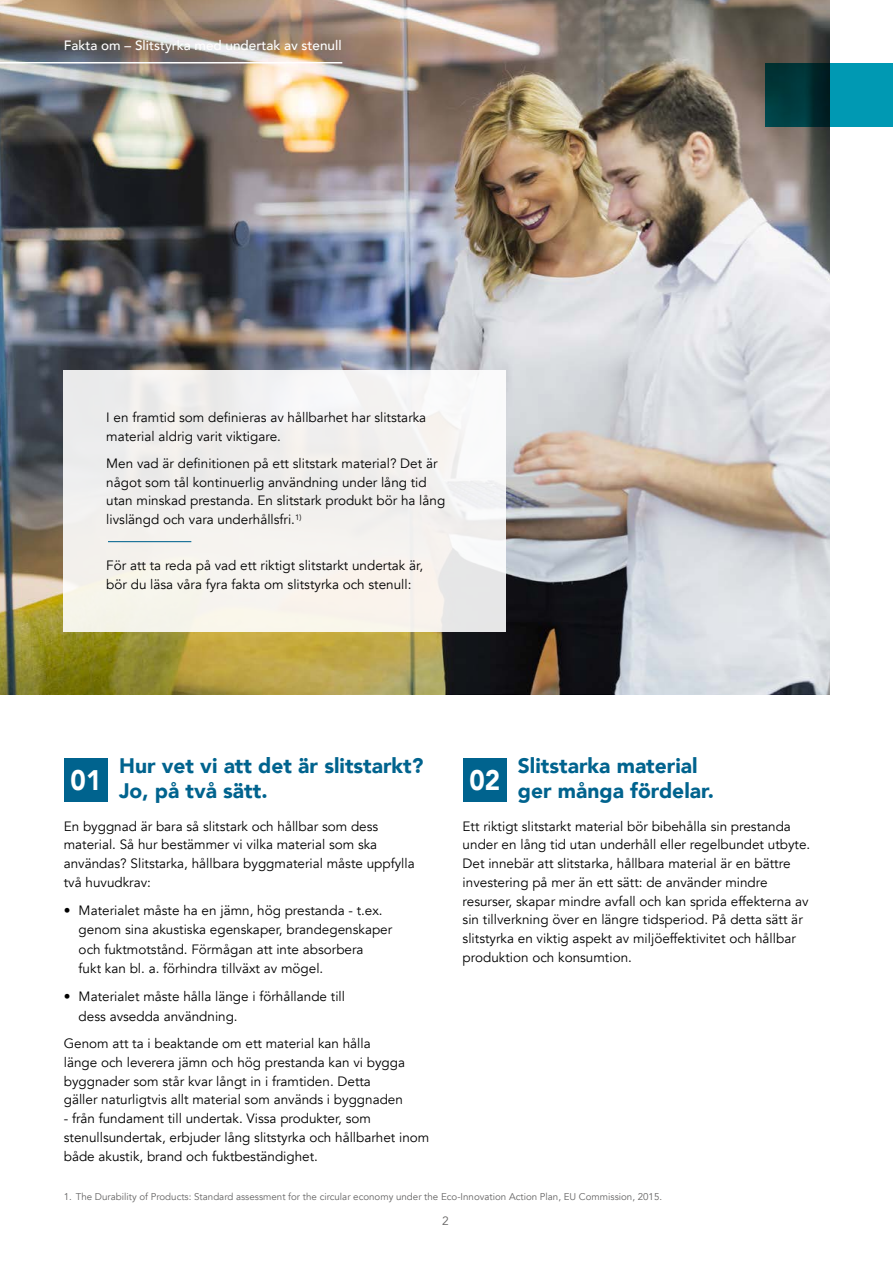
<style>
.page{position:relative;width:893px;height:1263px;background:#fff}
.page>*{position:absolute;margin:0;border:0;box-sizing:border-box;transform-origin:0 0}
.t1{font:900 28.2px "Avenir";color:#fff;scale:.92 1}
.t2{font:900 21px/25.2px "Avenir";color:#00638e}
.t3{font:13.5px/18.8px "Avenir";color:#000}
.t4{font:500 13.5px "Avenir";color:#fff}
.t5{font:12px "Avenir";color:#646363}
.t6{font:9.75px "Avenir";color:#646363}
</style>
<div class="page">
<img style="left:0;top:0;width:829px;height:695px">
<svg style="left:765px;top:63px;width:128px;height:63px;background:#006372"></svg>
<div style="left:64px;top:370px;width:442px;height:261px;background:linear-gradient(to bottom,#f0f0f2,#f5f2eb)"></div>
<hr style="left:108px;top:541px;width:83px;height:1px;background:#00638e">
<hr style="left:0;top:62px;width:342px;height:2px;background:#fff">
<div style="left:64px;top:758px;width:44px;height:44px;background:#00638e"></div>
<div style="left:463px;top:758px;width:44px;height:44px;background:#00638e"></div>
<p class="t4" style="left:64px;top:34px;width:279px">Fakta om – Slitstyrka med undertak av stenull</p>
<p class="t3" style="left:106px;top:408px;width:321px">I en framtid som definieras av hållbarhet har slitstarka material aldrig varit viktigare.</p>
<p class="t3" style="left:106px;top:454px;width:340px">Men vad är definitionen på ett slitstark material? Det är något som tål kontinuerlig användning under lång tid utan minskad prestanda. En slitstark produkt bör ha lång livslängd och vara underhållsfri.<sup>1)</sup></p>
<p class="t3" style="left:106px;top:556px;width:318px">För att ta reda på vad ett riktigt slitstarkt undertak är, bör du läsa våra fyra fakta om slitstyrka och stenull:</p>
<h2 class="t2" style="left:119px;top:752px;width:306px">Hur vet vi att det är slitstarkt?<br>Jo, på två sätt.</h2>
<p class="t3" style="left:64px;top:817px;width:352px">En byggnad är bara så slitstark och hållbar som dess material. Så hur bestämmer vi vilka material som ska användas? Slitstarka, hållbara byggmaterial måste uppfylla två huvudkrav:</p>
<p class="t3" style="left:79px;top:901px;width:315px;line-height:19.5px;text-indent:-15px">• Materialet måste ha en jämn, hög prestanda - t.ex. genom sina akustiska egenskaper, brandegenskaper och fuktmotstånd. Förmågan att inte absorbera<br>fukt kan bl. a. förhindra tillväxt av mögel.</p>
<p class="t3" style="left:79px;top:987px;width:268px;line-height:19.5px;text-indent:-15px">• Materialet måste hålla länge i förhållande till dess avsedda användning.</p>
<p class="t3" style="left:64px;top:1034px;width:343px">Genom att ta i beaktande om ett material kan hålla länge och leverera jämn och hög prestanda kan vi bygga byggnader som står kvar långt in i framtiden. Detta gäller naturligtvis allt material som används i byggnaden</p>
<p class="t3" style="left:64px;top:1109px;width:367px">- från fundament till undertak. Vissa produkter, som stenullsundertak, erbjuder lång slitstyrka och hållbarhet inom både akustik, brand och fuktbeständighet.</p>
<h2 class="t2" style="left:518px;top:752px;width:197px">Slitstarka material ger många fördelar.</h2>
<p class="t3" style="left:463px;top:817px;width:349px">Ett riktigt slitstarkt material bör bibehålla sin prestanda under en lång tid utan underhåll eller regelbundet utbyte.<br>Det innebär att slitstarka, hållbara material är en bättre investering på mer än ett sätt: de använder mindre resurser, skapar mindre avfall och kan sprida effekterna av sin tillverkning över en längre tidsperiod. På detta sätt är slitstyrka en viktig aspekt av miljöeffektivitet och hållbar produktion och konsumtion.</p>
<h1 class="t1" style="left:71px;top:756px;width:35px">01</h1>
<h1 class="t1" style="left:469px;top:756px;width:35px">02</h1>
<p class="t6" style="left:64px;top:1191px;width:600px">1. The Durability of Products: Standard assessment for the circular economy under the Eco-Innovation Action Plan, EU Commission, 2015.</p>
<p class="t5" style="left:442px;top:1213px;width:8px">2</p>
</div>
